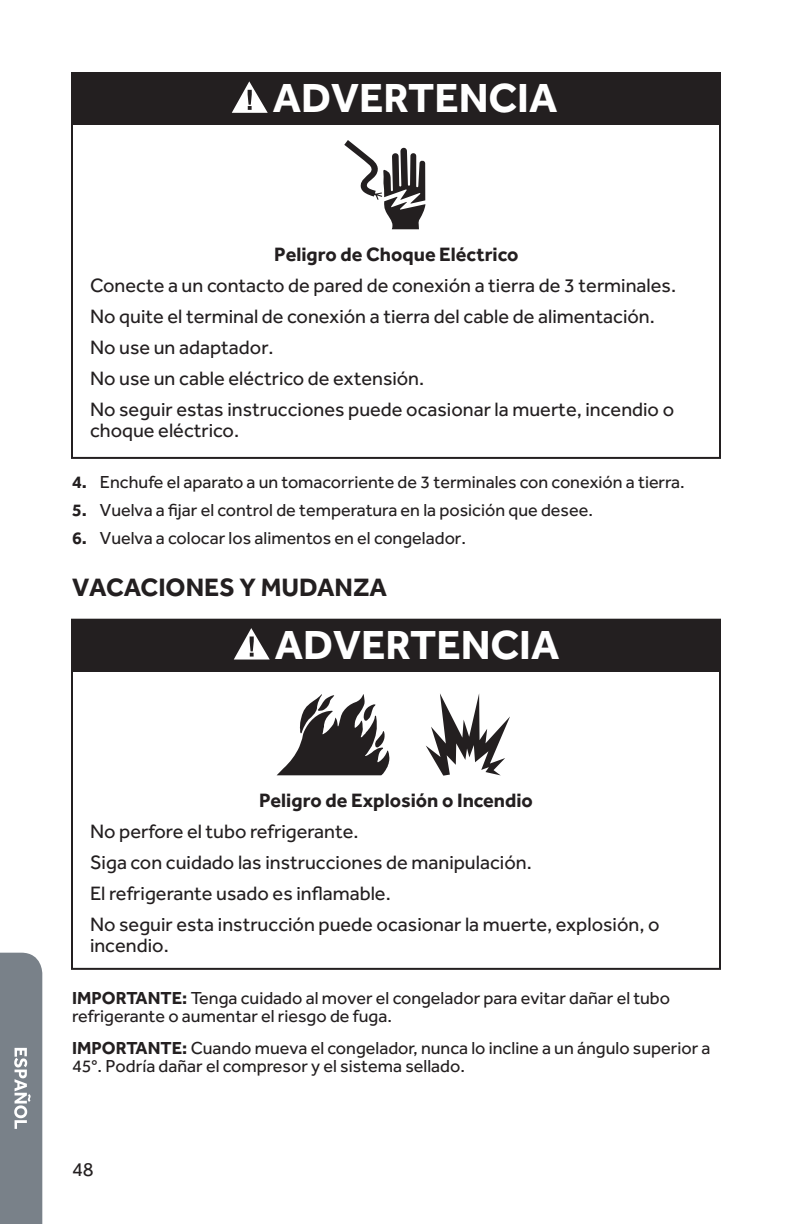
<style>
.page{position:relative;width:792px;height:1224px;background:#fff}
.page>*{position:absolute;margin:0;border:0;box-sizing:border-box;transform-origin:0 0}
.t1{font:700 42px "Effra";color:#fff}
.t2{font:700 26px "Effra";color:#231f20}
.t3{font:20px/31px "Effra";color:#231f20}
.t4{font:700 20px "Effra";color:#231f20}
.t5{font:18px/18px "Effra";color:#231f20}
.s1{font-weight:700}
</style>
<div class="page">
<svg style="left:0;top:953px;width:42px;height:271px;background:#80878f"></svg>
<div style="left:72px;top:73px;width:648px;height:52px;background:#231f20"></div>
<svg style="left:232px;top:81px;width:36px;height:32px"></svg>
<svg style="left:344px;top:140px;width:82px;height:89px"></svg>
<div style="left:72px;top:620px;width:648px;height:52px;background:#231f20"></div>
<svg style="left:234px;top:628px;width:36px;height:32px"></svg>
<svg style="left:426px;top:693px;width:84px;height:83px"></svg>
<svg style="left:277px;top:694px;width:113px;height:81px"></svg>
<h1 class="t1" style="left:273px;top:73px;width:286px">ADVERTENCIA</h1>
<p class="t4" style="left:274px;top:242px;width:246px">Peligro de Choque Eléctrico</p>
<p class="t3" style="left:90px;top:269px;width:588px">Conecte a un contacto de pared de conexión a tierra de 3 terminales.<br>No quite el terminal de conexión a tierra del cable de alimentación.<br>No use un adaptador.<br>No use un cable eléctrico de extensión.<br>No seguir estas instrucciones puede ocasionar la muerte, incendio o</p>
<p class="t3" style="left:90px;top:414px;width:151px">choque eléctrico.</p>
<p class="t5" style="left:72px;top:473px;width:614px"><span class="s1">4.</span> Enchufe el aparato a un tomacorriente de 3 terminales con conexión a tierra.</p>
<p class="t5" style="left:72px;top:501px;width:522px"><span class="s1">5.</span> Vuelva a fijar el control de temperatura en la posición que desee.</p>
<p class="t5" style="left:72px;top:529px;width:396px"><span class="s1">6.</span> Vuelva a colocar los alimentos en el congelador.</p>
<h2 class="t2" style="left:72px;top:572px;width:317px">VACACIONES Y MUDANZA</h2>
<h1 class="t1" style="left:275px;top:619px;width:286px">ADVERTENCIA</h1>
<p class="t4" style="left:259px;top:789px;width:275px">Peligro de Explosión o Incendio</p>
<p class="t3" style="left:90px;top:816px;width:571px">No perfore el tubo refrigerante.<br>Siga con cuidado las instrucciones de manipulación.<br>El refrigerante usado es inflamable.<br>No seguir esta instrucción puede ocasionar la muerte, explosión, o</p>
<p class="t3" style="left:90px;top:930px;width:80px">incendio.</p>
<p class="t5" style="left:72px;top:988px;width:600px"><span class="s1">IMPORTANTE:</span> Tenga cuidado al mover el congelador para evitar dañar el tubo refrigerante o aumentar el riesgo de fuga.</p>
<p class="t5" style="left:72px;top:1038px;width:640px"><span class="s1">IMPORTANTE:</span> Cuando mueva el congelador, nunca lo incline a un ángulo superior a<br>45°. Podría dañar el compresor y el sistema sellado.</p>
<p class="t3" style="left:72px;top:1153px;width:23px">48</p>
</div>
